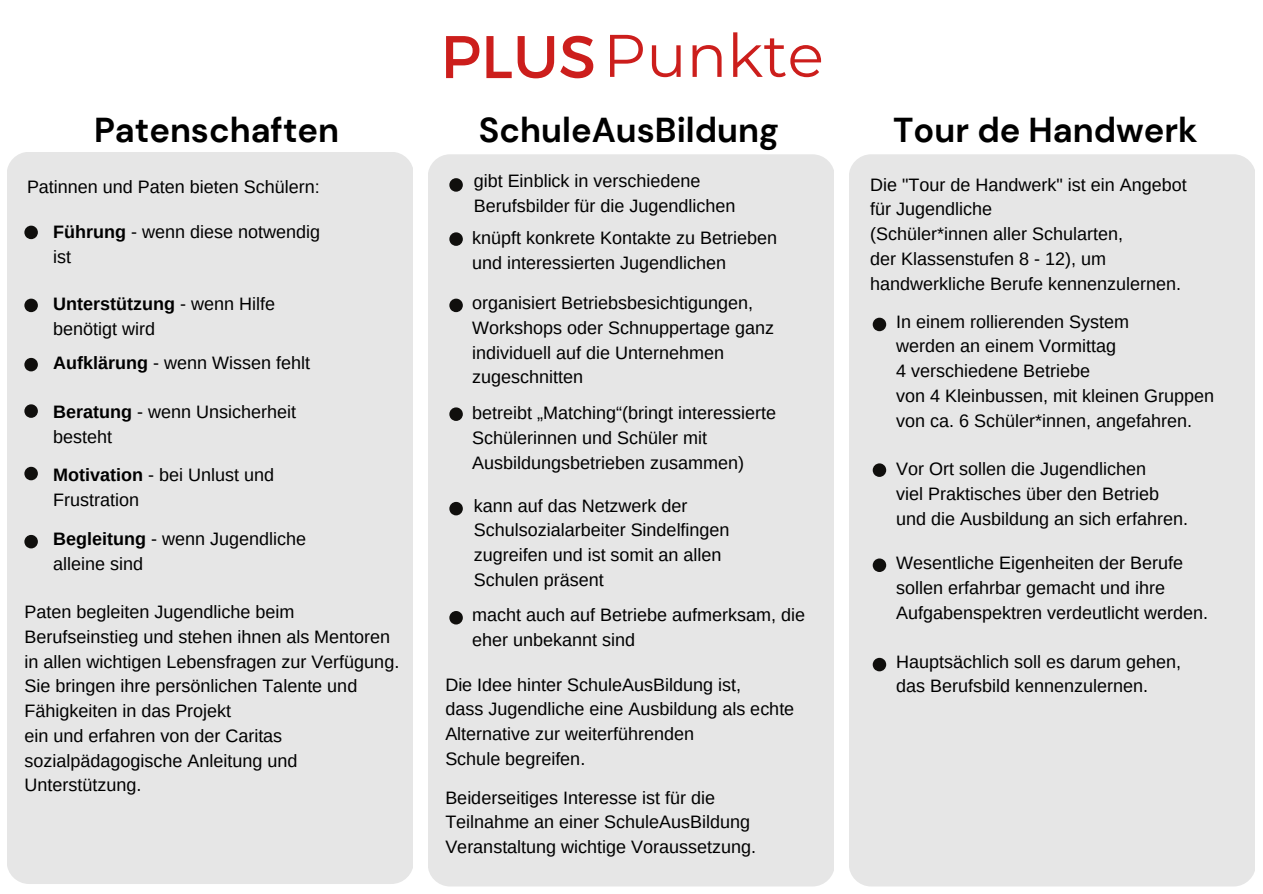
<style>
.page{position:relative;width:1263px;height:894px;background:#fff}
.page>*{position:absolute;margin:0;border:0;box-sizing:border-box;transform-origin:0 0}
.t1{font:60px "Montserrat";color:#cc1e1c}
.t2{font:700 34.5px "DM Sans";color:#000}
.t3{font:18px/24.8px "Arimo";color:#000}
.s1{font-weight:700}
</style>
<div class="page">
<div style="left:849px;top:154px;width:406px;height:732px;background:#e6e6e6;border-radius:22px"></div>
<div style="left:428px;top:154px;width:406px;height:732px;background:#e6e6e6;border-radius:22px"></div>
<div style="left:7px;top:152px;width:405px;height:731px;background:#e6e6e6;border-radius:22px"></div>
<svg style="left:24px;top:298px;width:14px;height:14px"></svg>
<svg style="left:24px;top:225px;width:14px;height:14px"></svg>
<svg style="left:24px;top:358px;width:14px;height:13px"></svg>
<svg style="left:24px;top:404px;width:14px;height:14px"></svg>
<svg style="left:24px;top:466px;width:14px;height:14px"></svg>
<svg style="left:24px;top:534px;width:14px;height:14px"></svg>
<svg style="left:449px;top:178px;width:14px;height:14px"></svg>
<svg style="left:449px;top:232px;width:14px;height:14px"></svg>
<svg style="left:449px;top:298px;width:14px;height:14px"></svg>
<svg style="left:449px;top:407px;width:14px;height:14px"></svg>
<svg style="left:449px;top:501px;width:14px;height:14px"></svg>
<svg style="left:449px;top:611px;width:14px;height:13px"></svg>
<svg style="left:873px;top:317px;width:13px;height:14px"></svg>
<svg style="left:873px;top:463px;width:13px;height:14px"></svg>
<svg style="left:873px;top:558px;width:13px;height:14px"></svg>
<svg style="left:873px;top:657px;width:13px;height:14px"></svg>
<h1 class="t1" style="left:441px;top:16px;width:385px">PLUSPunkte</h1>
<h2 class="t2" style="left:94px;top:107px;width:247px">Patenschaften</h2>
<h2 class="t2" style="left:893px;top:107px;width:306px">Tour de Handwerk</h2>
<h2 class="t2" style="left:479px;top:107px;width:301px">SchuleAusBildung</h2>
<p class="t3" style="left:27px;top:174px;width:294px">Patinnen und Paten bieten Schülern:</p>
<p class="t3" style="left:53px;top:220px;width:268px"><span class="s1">Führung</span> - wenn diese notwendig ist</p>
<p class="t3" style="left:53px;top:291px;width:223px"><span class="s1">Unterstützung</span> - wenn Hilfe benötigt wird</p>
<p class="t3" style="left:53px;top:350px;width:258px"><span class="s1">Aufklärung</span> - wenn Wissen fehlt</p>
<p class="t3" style="left:53px;top:399px;width:244px"><span class="s1">Beratung</span> - wenn Unsicherheit besteht</p>
<p class="t3" style="left:53px;top:462px;width:222px"><span class="s1">Motivation</span> - bei Unlust und<br>Frustration</p>
<p class="t3" style="left:53px;top:526px;width:254px"><span class="s1">Begleitung</span> - wenn Jugendliche alleine sind</p>
<p class="t3" style="left:24px;top:599px;width:376px">Paten begleiten Jugendliche beim Berufseinstieg und stehen ihnen als Mentoren in allen wichtigen Lebensfragen zur Verfügung.<br>Sie bringen ihre persönlichen Talente und Fähigkeiten in das Projekt<br>ein und erfahren von der Caritas sozialpädagogische Anleitung und Unterstützung.</p>
<p class="t3" style="left:474px;top:168px;width:263px">gibt Einblick in verschiedene<br>Berufsbilder für die Jugendlichen</p>
<p class="t3" style="left:472px;top:225px;width:306px">knüpft konkrete Kontakte zu Betrieben und interessierten Jugendlichen</p>
<p class="t3" style="left:472px;top:290px;width:303px">organisiert Betriebsbesichtigungen,<br>Workshops oder Schnuppertage ganz individuell auf die Unternehmen zugeschnitten</p>
<p class="t3" style="left:472px;top:400px;width:305px">betreibt „Matching“(bringt interessierte<br>Schülerinnen und Schüler mit<br>Ausbildungsbetrieben zusammen)</p>
<p class="t3" style="left:474px;top:493px;width:257px">kann auf das Netzwerk der<br>Schulsozialarbeiter Sindelfingen zugreifen und ist somit an allen<br>Schulen präsent</p>
<p class="t3" style="left:472px;top:602px;width:334px">macht auch auf Betriebe aufmerksam, die eher unbekannt sind</p>
<p class="t3" style="left:445px;top:671px;width:350px">Die Idee hinter SchuleAusBildung ist,<br>dass Jugendliche eine Ausbildung als echte Alternative zur weiterführenden<br>Schule begreifen.</p>
<p class="t3" style="left:445px;top:784px;width:312px">Beiderseitiges Interesse ist für die<br>Teilnahme an einer SchuleAusBildung<br>Veranstaltung wichtige Voraussetzung.</p>
<p class="t3" style="left:870px;top:172px;width:318px">Die "Tour de Handwerk" ist ein Angebot für Jugendliche<br>(Schüler*innen aller Schularten,<br>der Klassenstufen 8 - 12), um handwerkliche Berufe kennenzulernen.</p>
<p class="t3" style="left:896px;top:309px;width:319px">In einem rollierenden System<br>werden an einem Vormittag<br>4 verschiedene Betriebe<br>von 4 Kleinbussen, mit kleinen Gruppen von ca. 6 Schüler*innen, angefahren.</p>
<p class="t3" style="left:896px;top:456px;width:293px">Vor Ort sollen die Jugendlichen<br>viel Praktisches über den Betrieb und die Ausbildung an sich erfahren.</p>
<p class="t3" style="left:896px;top:550px;width:313px">Wesentliche Eigenheiten der Berufe sollen erfahrbar gemacht und ihre<br>Aufgabenspektren verdeutlicht werden.</p>
<p class="t3" style="left:896px;top:648px;width:286px">Hauptsächlich soll es darum gehen, das Berufsbild kennenzulernen.</p>
</div>
